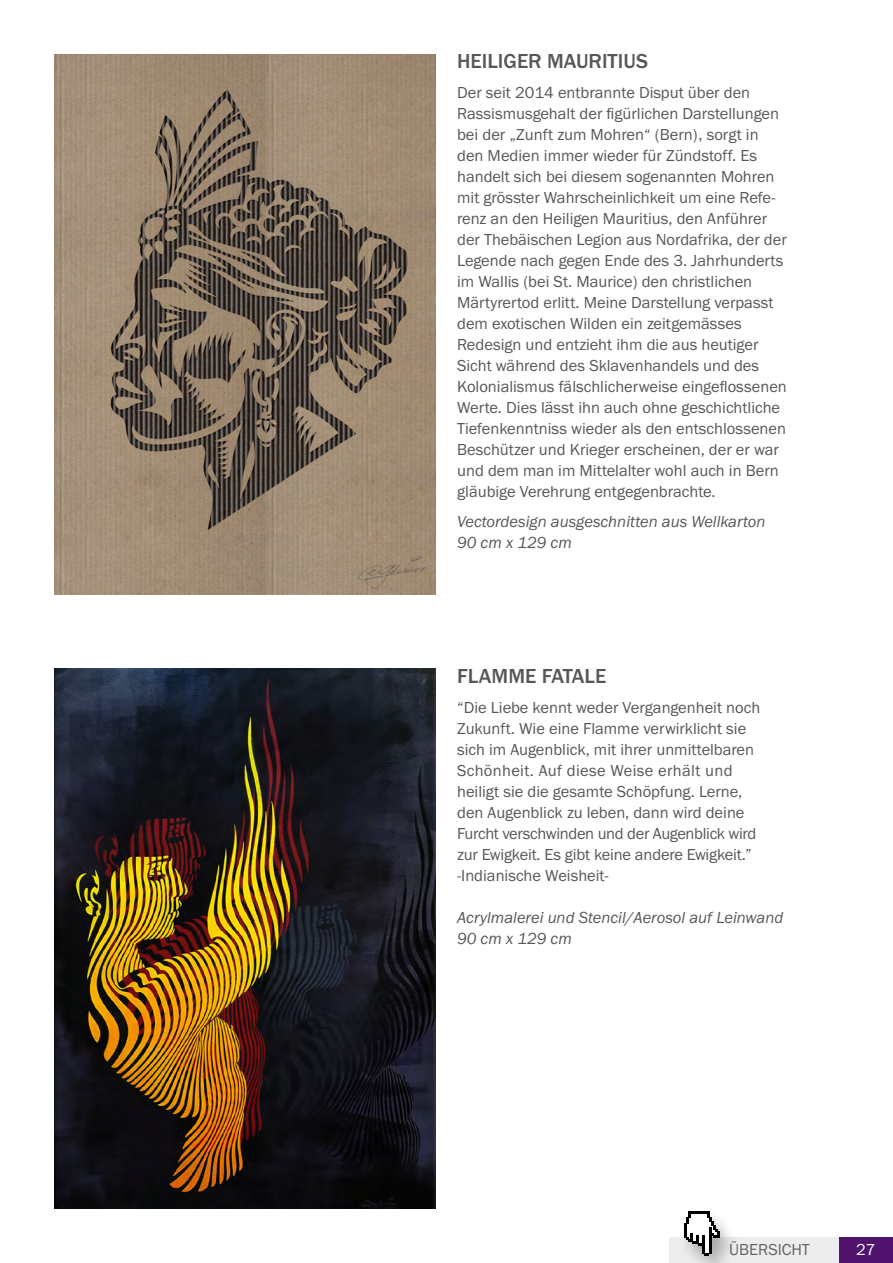
<style>
.page{position:relative;width:893px;height:1263px;background:#fff}
.page>*{position:absolute;margin:0;border:0;box-sizing:border-box;transform-origin:0 0}
.t1{font:500 21px "Franklin Gothic URW";color:#575756}
.t2{font:16.5px/21px "Franklin Gothic URW Boo";color:#575756}
.t3{font:16.5px/21px "Franklin Gothic URW Boo Ita";color:#575756}
.t4{font:16.5px "Franklin Gothic URW Boo";color:#646363}
.t5{font:16.5px "Franklin Gothic URW Boo";color:#fff}
</style>
<div class="page">
<img style="left:54px;top:54px;width:382px;height:540px">
<img style="left:54px;top:669px;width:382px;height:540px">
<div style="left:839px;top:1237px;width:54px;height:26px;background:#50146e"></div>
<div style="left:669px;top:1237px;width:170px;height:26px;background:#ededed"></div>
<div style="left:677px;top:1207px;width:63px;height:56px;background:#000;opacity:.3"></div>
<svg style="left:685px;top:1211px;width:34px;height:45px"></svg>
<p class="t1" style="left:457px;top:48px;width:192px">HEILIGER MAURITIUS</p>
<p class="t2" style="left:457px;top:82px;width:331px">Der seit 2014 entbrannte Disput über den Rassismusgehalt der figürlichen Darstellungen bei der „Zunft zum Mohren“ (Bern), sorgt in den Medien immer wieder für Zündstoff. Es handelt sich bei diesem sogenannten Mohren mit grösster Wahrscheinlichkeit um eine Refe&shy;renz an den Heiligen Mauritius, den Anführer der Thebäischen Legion aus Nordafrika, der der Legende nach gegen Ende des 3. Jahrhunderts im Wallis (bei St. Maurice) den christlichen Märtyrertod erlitt. Meine Darstellung verpasst dem exotischen Wilden ein zeitgemässes Redesign und entzieht ihm die aus heutiger Sicht während des Sklavenhandels und des Kolonialismus fälschlicherweise eingeflossenen Werte. Dies lässt ihn auch ohne geschichtliche Tiefenkenntniss wieder als den entschlossenen Beschützer und Krieger erscheinen, der er war und dem man im Mittelalter wohl auch in Bern gläubige Verehrung entgegenbrachte.</p>
<p class="t3" style="left:457px;top:511px;width:310px">Vectordesign ausgeschnitten aus Wellkarton<br>90 cm x 129 cm</p>
<p class="t1" style="left:457px;top:663px;width:151px">FLAMME FATALE</p>
<p class="t2" style="left:457px;top:696px;width:305px">“Die Liebe kennt weder Vergangenheit noch Zukunft. Wie eine Flamme verwirklicht sie sich im Augenblick, mit ihrer unmittelbaren Schönheit. Auf diese Weise erhält und heiligt sie die gesamte Schöpfung. Lerne, den Augenblick zu leben, dann wird deine Furcht verschwinden und der Augenblick wird zur Ewigkeit. Es gibt keine andere Ewigkeit.” -Indianische Weisheit-</p>
<p class="t3" style="left:457px;top:906px;width:328px">Acrylmalerei und Stencil/Aerosol auf Leinwand<br>90 cm x 129 cm</p>
<p class="t4" style="left:729px;top:1239px;width:82px">ÜBERSICHT</p>
<p class="t5" style="left:856px;top:1239px;width:21px">27</p>
</div>
